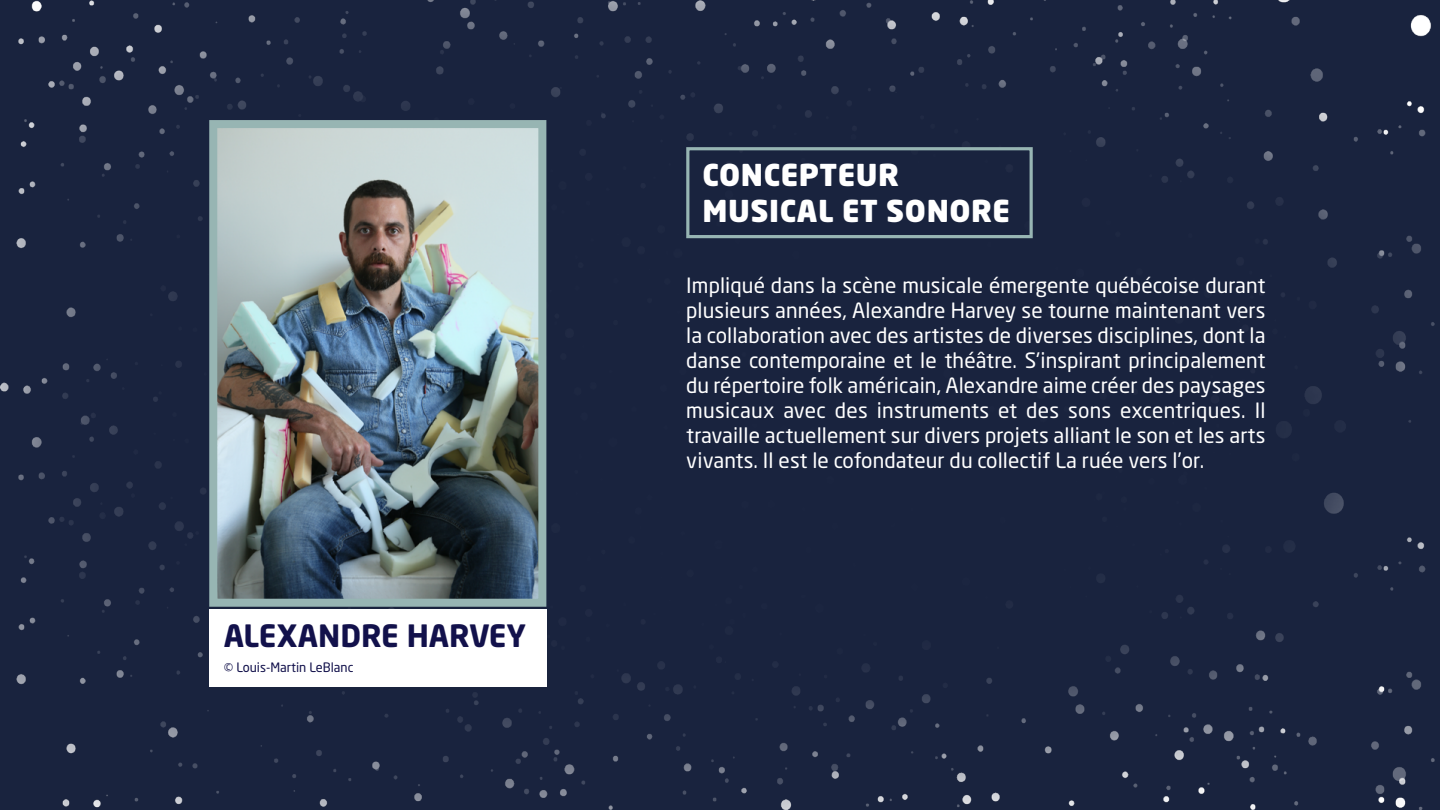
<style>
.page{position:relative;width:1440px;height:810px;background:#19233e}
.page>*{position:absolute;margin:0;border:0;box-sizing:border-box;transform-origin:0 0}
.t1{font:700 30.45px "Neo Sans Std";color:#12114b}
.t2{font:900 29.85px/35.8px "Neo Sans Std";letter-spacing:.02em;color:#fff}
.t3{font:20.85px/25px "Neo Sans Std";letter-spacing:.005em;color:#fff;text-align:justify}
.t4{font:12.83px "Neo Sans Std";color:#12114b}
</style>
<div class="page">
<div style="left:686px;top:147px;width:347px;height:91px;border:3px solid #97b5b3"></div>
<img style="left:218px;top:129px;width:319px;height:469px">
<div style="left:209px;top:120px;width:337px;height:487px;border:8px solid #97b5b3"></div>
<div style="left:209px;top:609px;width:337px;height:77px;background:#fff"></div>
<h1 class="t1" style="left:224px;top:616px;width:304px">ALEXANDRE HARVEY</h1>
<p class="t4" style="left:224px;top:659px;width:131px">© Louis-Martin LeBlanc</p>
<h2 class="t2" style="left:702px;top:156px;width:309px">CONCEPTEUR<br>MUSICAL ET SONORE</h2>
<p class="t3" style="left:686px;top:272px;width:581px">Impliqué dans la scène musicale émergente québécoise durant plusieurs années, Alexandre Harvey se tourne maintenant vers la collaboration avec des artistes de diverses disciplines, dont la danse contemporaine et le théâtre. S'inspirant principalement du répertoire folk américain, Alexandre aime créer des paysages musicaux avec des instruments et des sons excentriques. Il travaille actuellement sur divers projets alliant le son et les arts vivants. Il est le cofondateur du collectif La ruée vers l’or.</p>
</div>
